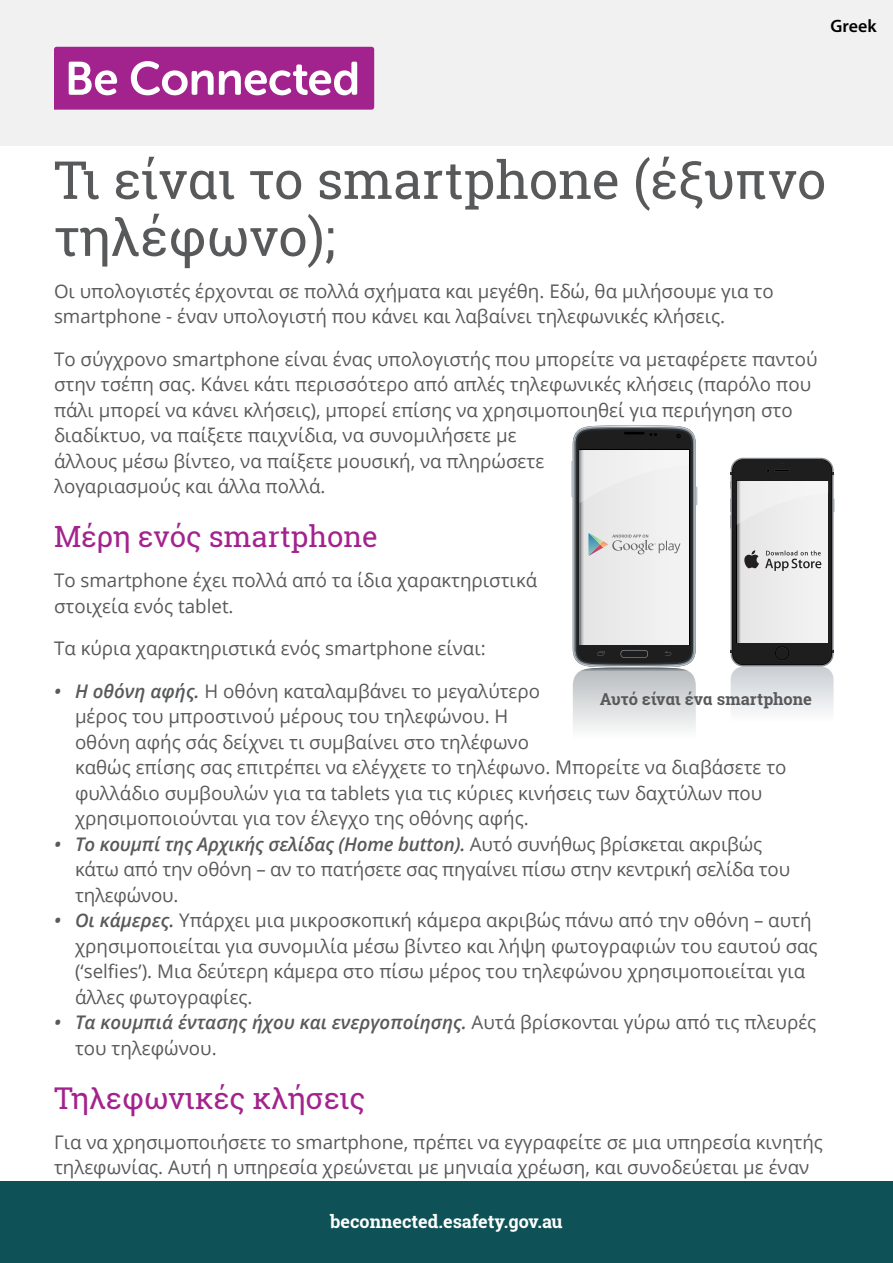
<style>
.page{position:relative;width:893px;height:1263px;background:#fff}
.page>*{position:absolute;margin:0;border:0;box-sizing:border-box;transform-origin:0 0}
.t1{font:52.5px/57px "Roboto Slab";color:#58595b}
.t2{font:30px "Roboto Slab";color:#a3238e}
.t3{font:29.25px "Roboto Slab";color:#a3238e}
.t4{font:18.75px/25.5px "Open Sans";color:#58595b}
.t5{font:700 18px "Roboto Slab";color:#fff}
.t6{font:600 18px "Myriad Pro";color:#000}
.t7{font:700 16.5px "Roboto Slab";letter-spacing:-.005em;color:#58595b}
.s1{font-weight:600;font-style:italic}
</style>
<div class="page">
<div style="left:0;top:1181px;width:893px;height:82px;background:#0e5257"></div>
<div style="left:0;top:0;width:893px;height:145px;background:#f1f1f2"></div>
<svg style="left:54px;top:47px;width:320px;height:63px"></svg>
<svg style="left:731px;top:667px;width:103px;height:45px;background:#dfe2e4"></svg>
<svg style="left:731px;top:458px;width:102px;height:209px"></svg>
<svg style="left:732px;top:459px;width:100px;height:206px"></svg>
<div style="left:733px;top:460px;width:98px;height:204px;background:#1e1e1e;border-radius:11px"></div>
<svg style="left:730px;top:499px;width:1px;height:29px"></svg>
<hr style="left:774px;top:469px;width:16px;height:3px;background:#2d3237">
<svg style="left:766px;top:463px;width:23px;height:9px"></svg>
<svg style="left:775px;top:646px;width:14px;height:15px"></svg>
<div style="left:737px;top:481px;width:91px;height:161px;background:#ececec"></div>
<svg style="left:744px;top:550px;width:15px;height:18px"></svg>
<svg style="left:765px;top:550px;width:56px;height:21px"></svg>
<svg style="left:737px;top:481px;width:98px;height:44px"></svg>
<svg style="left:571px;top:425px;width:127px;height:261px"></svg>
<p class="t6" style="left:830px;top:14px;width:48px">Greek</p>
<h1 class="t1" style="left:54px;top:151px;width:774px">Τι είναι το smartphone (έξυπνο τηλέφωνο);</h1>
<p class="t4" style="left:54px;top:278px;width:721px">Οι υπολογιστές έρχονται σε πολλά σχήματα και μεγέθη. Εδώ, θα μιλήσουμε για το smartphone - έναν υπολογιστή που κάνει και λαβαίνει τηλεφωνικές κλήσεις.</p>
<p class="t4" style="left:54px;top:346px;width:765px">Το σύγχρονο smartphone είναι ένας υπολογιστής που μπορείτε να μεταφέρετε παντού στην τσέπη σας. Κάνει κάτι περισσότερο από απλές τηλεφωνικές κλήσεις (παρόλο που πάλι μπορεί να κάνει κλήσεις), μπορεί επίσης να χρησιμοποιηθεί για περιήγηση στο διαδίκτυο, να παίξετε παιχνίδια, να συνομιλήσετε με<br>άλλους μέσω βίντεο, να παίξετε μουσική, να πληρώσετε<br>λογαριασμούς και άλλα πολλά.</p>
<h3 class="t3" style="left:54px;top:516px;width:326px">Μέρη ενός smartphone</h3>
<p class="t4" style="left:54px;top:567px;width:485px">Το smartphone έχει πολλά από τα ίδια χαρακτηριστικά στοιχεία ενός tablet.</p>
<p class="t4" style="left:54px;top:635px;width:433px">Τα κύρια χαρακτηριστικά ενός smartphone είναι:</p>
<p class="t4" style="left:75px;top:677px;width:713px;text-indent:-21px"><span class="s1">• Η οθόνη αφής.</span> Η οθόνη καταλαμβάνει το μεγαλύτερο<br>μέρος του μπροστινού μέρους του τηλεφώνου. Η<br>οθόνη αφής σάς δείχνει τι συμβαίνει στο τηλέφωνο<br>καθώς επίσης σας επιτρέπει να ελέγχετε το τηλέφωνο. Μπορείτε να διαβάσετε το φυλλάδιο συμβουλών για τα tablets για τις κύριες κινήσεις των δαχτύλων που χρησιμοποιούνται για τον έλεγχο της οθόνης αφής.</p>
<p class="t4" style="left:75px;top:830px;width:717px;text-indent:-21px"><span class="s1">• Το κουμπί της Αρχικής σελίδας (Home button).</span> Αυτό συνήθως βρίσκεται ακριβώς κάτω από την οθόνη – αν το πατήσετε σας πηγαίνει πίσω στην κεντρική σελίδα του τηλεφώνου.</p>
<p class="t4" style="left:75px;top:907px;width:744px;text-indent:-21px"><span class="s1">• Οι κάμερες.</span> Υπάρχει μια μικροσκοπική κάμερα ακριβώς πάνω από την οθόνη – αυτή χρησιμοποιείται για συνομιλία μέσω βίντεο και λήψη φωτογραφιών του εαυτού σας (‘selfies’). Μια δεύτερη κάμερα στο πίσω μέρος του τηλεφώνου χρησιμοποιείται για άλλες φωτογραφίες.</p>
<p class="t4" style="left:75px;top:1009px;width:743px;text-indent:-21px"><span class="s1">• Τα κουμπιά έντασης ήχου και ενεργοποίησης.</span> Αυτά βρίσκονται γύρω από τις πλευρές του τηλεφώνου.</p>
<h2 class="t2" style="left:54px;top:1077px;width:313px">Τηλεφωνικές κλήσεις</h2>
<p class="t4" style="left:54px;top:1129px;width:770px">Για να χρησιμοποιήσετε το smartphone, πρέπει να εγγραφείτε σε μια υπηρεσία κινητής τηλεφωνίας. Αυτή η υπηρεσία χρεώνεται με μηνιαία χρέωση, και συνοδεύεται με έναν</p>
<p class="t7" style="left:600px;top:688px;width:214px">Αυτό είναι ένα smartphone</p>
<p class="t5" style="left:330px;top:1209px;width:234px">beconnected.esafety.gov.au</p>
</div>
